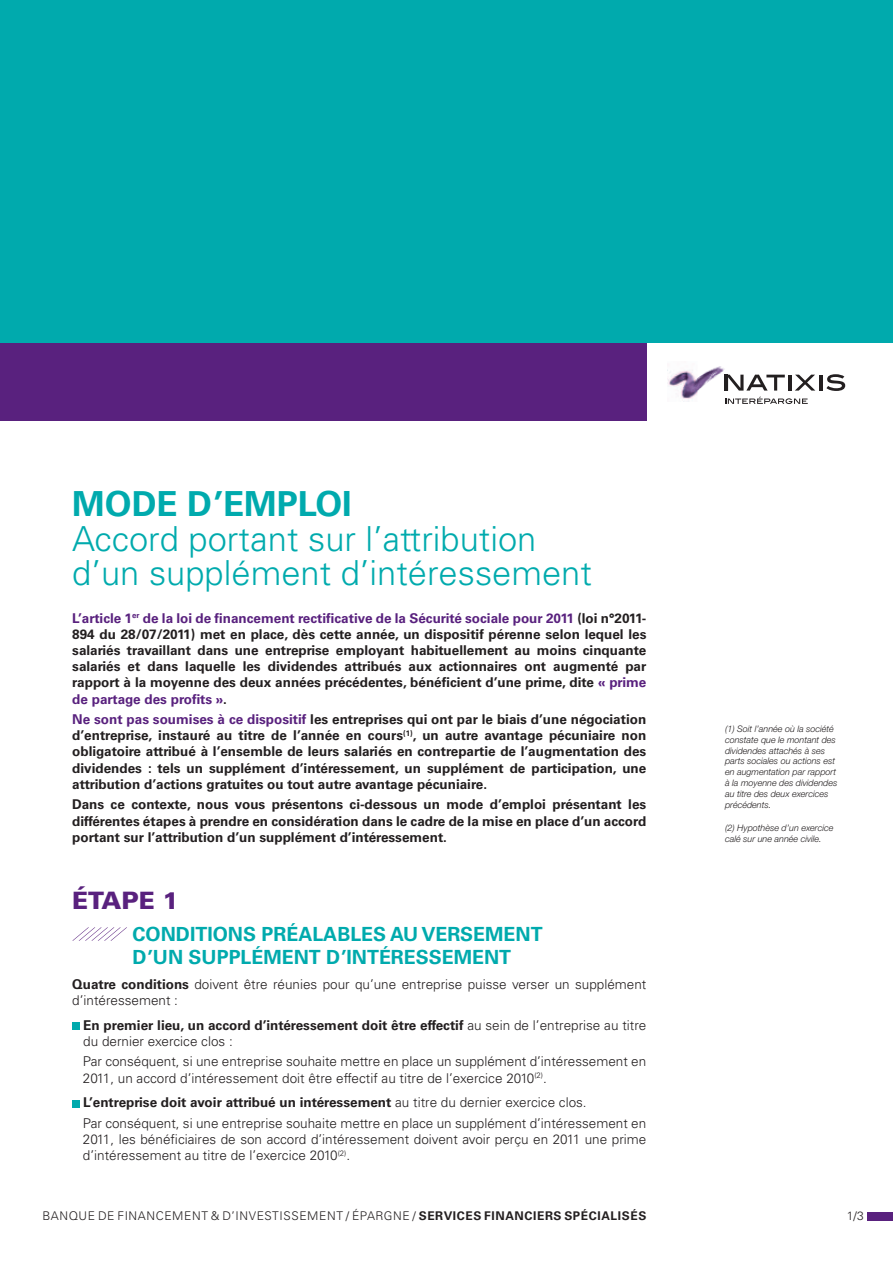
<style>
.page{position:relative;width:893px;height:1263px;background:#fff}
.page>*{position:absolute;margin:0;border:0;box-sizing:border-box;transform-origin:0 0}
.t1{font:300 34.5px/34.5px "Univers LT Std";color:#00aaad}
.t2{font:700 34.5px "Univers LT Std";color:#00aaad}
.t3{font:900 24px "Univers LT Std";color:#59217e}
.t4{font:700 19.5px/23.4px "Univers LT Std";color:#00aaad}
.t5{font:700 13.5px/16.2px "Univers LT Std";color:#231f20;text-align:justify}
.t6{font:300 13.5px/16.2px "Univers LT Std";color:#231f20}
.t7{font:300 12px "Univers LT Std";letter-spacing:.05em;color:#231f20}
.t8{font:italic 300 9px/10.8px "Helvetica Neue LT";color:#231f20}
.s1{color:#59217e}
.s2{font-weight:700}
.s3{font-weight:300}
</style>
<div class="page">
<hr style="left:788px;top:375px;width:3px;height:16px;background:#231f20">
<svg style="left:795px;top:375px;width:20px;height:16px"></svg>
<hr style="left:819px;top:375px;width:4px;height:16px;background:#231f20">
<svg style="left:826px;top:374px;width:19px;height:17px"></svg>
<img style="left:667px;top:366px;width:60px;height:33px">
<svg style="left:725px;top:375px;width:60px;height:16px"></svg>
<svg style="left:725px;top:397px;width:83px;height:7px"></svg>
<div style="left:0;top:343px;width:646px;height:78px;background:#59217e"></div>
<div style="left:0;top:0;width:893px;height:343px;background:#00aaad"></div>
<svg style="left:72px;top:927px;width:55px;height:14px"></svg>
<div style="left:72px;top:1022px;width:8px;height:8px;background:#00aaad"></div>
<div style="left:72px;top:1100px;width:8px;height:7px;background:#00aaad"></div>
<div style="left:867px;top:1212px;width:26px;height:8px;background:#59217e"></div>
<h1 class="t2" style="left:72px;top:484px;width:281px">Mode d’emploi</h1>
<h1 class="t1" style="left:72px;top:521px;width:521px">Accord portant sur l’attribution d’un supplément d’intéressement</h1>
<p class="t5" style="left:72px;top:610px;width:576px"><span class="s1">L’article 1</span><sup>er</sup> <span class="s1">de la loi de financement rectificative de la Sécurité sociale pour 2011</span> (loi n°2011- 894 du 28/07/2011) met en place, dès cette année, un dispositif pérenne selon lequel les salariés travaillant dans une entreprise employant habituellement au moins cinquante salariés et dans laquelle les dividendes attribués aux actionnaires ont augmenté par rapport à la moyenne des deux années précédentes, bénéficient d’une prime, dite <span class="s1">« prime de partage des profits »</span>.</p>
<p class="t5" style="left:72px;top:711px;width:576px"><span class="s1">Ne sont pas soumises à ce dispositif</span> les entreprises qui ont par le biais d’une négociation d’entreprise, instauré au titre de l’année en cours<sup>(1)</sup>, un autre avantage pécuniaire non obligatoire attribué à l’ensemble de leurs salariés en contrepartie de l’augmentation des dividendes : tels un supplément d’intéressement, un supplément de participation, une attribution d’actions gratuites ou tout autre avantage pécuniaire.</p>
<p class="t5" style="left:72px;top:797px;width:575px">Dans ce contexte, nous vous présentons ci-dessous un mode d’emploi présentant les différentes étapes à prendre en considération dans le cadre de la mise en place d’un accord portant sur l’attribution d’un supplément d’intéressement.</p>
<h2 class="t3" style="left:72px;top:885px;width:108px">ÉTAPE 1</h2>
<h3 class="t4" style="left:133px;top:922px;width:412px">Conditions préalables au versement d’un supplément d’intéressement</h3>
<p class="t6" style="left:72px;top:976px;width:576px"><span class="s2">Quatre conditions</span> doivent être réunies pour qu’une entreprise puisse verser un supplément d’intéressement :</p>
<p class="t5" style="left:83px;top:1017px;width:565px">En premier lieu, un accord d’intéressement doit être effectif <span class="s3">au sein de l’entreprise au titre du dernier exercice clos :</span></p>
<p class="t6" style="left:83px;top:1053px;width:565px">Par conséquent, si une entreprise souhaite mettre en place un supplément d’intéressement en<br>2011, un accord d’intéressement doit être effectif au titre de l’exercice 2010<sup>(2)</sup>.</p>
<p class="t6" style="left:83px;top:1092px;width:565px;line-height:20.4px"><span class="s2">L’entreprise doit avoir attribué un intéressement</span> au titre du dernier exercice clos.<br>Par conséquent, si une entreprise souhaite mettre en place un supplément d’intéressement en</p>
<p class="t6" style="left:83px;top:1131px;width:565px">2011, les bénéficiaires de son accord d’intéressement doivent avoir perçu en 2011 une prime d’intéressement au titre de l’exercice 2010<sup>(2)</sup>.</p>
<p class="t7" style="left:43px;top:1209px;width:605px">banque de financement &amp; d’investissement / épargne / <span class="s2">services financiers spécialisés</span></p>
<p class="t8" style="left:725px;top:723px;width:114px">(1) Soit l’année où la société constate que le montant des dividendes attachés à ses parts sociales ou actions est en augmentation par rapport à la moyenne des dividendes au titre des deux exercices précédents.</p>
<p class="t8" style="left:725px;top:822px;width:110px">(2) Hypothèse d’un exercice calé sur une année civile.</p>
<p class="t7" style="left:847px;top:1209px;width:18px">1/3</p>
</div>
